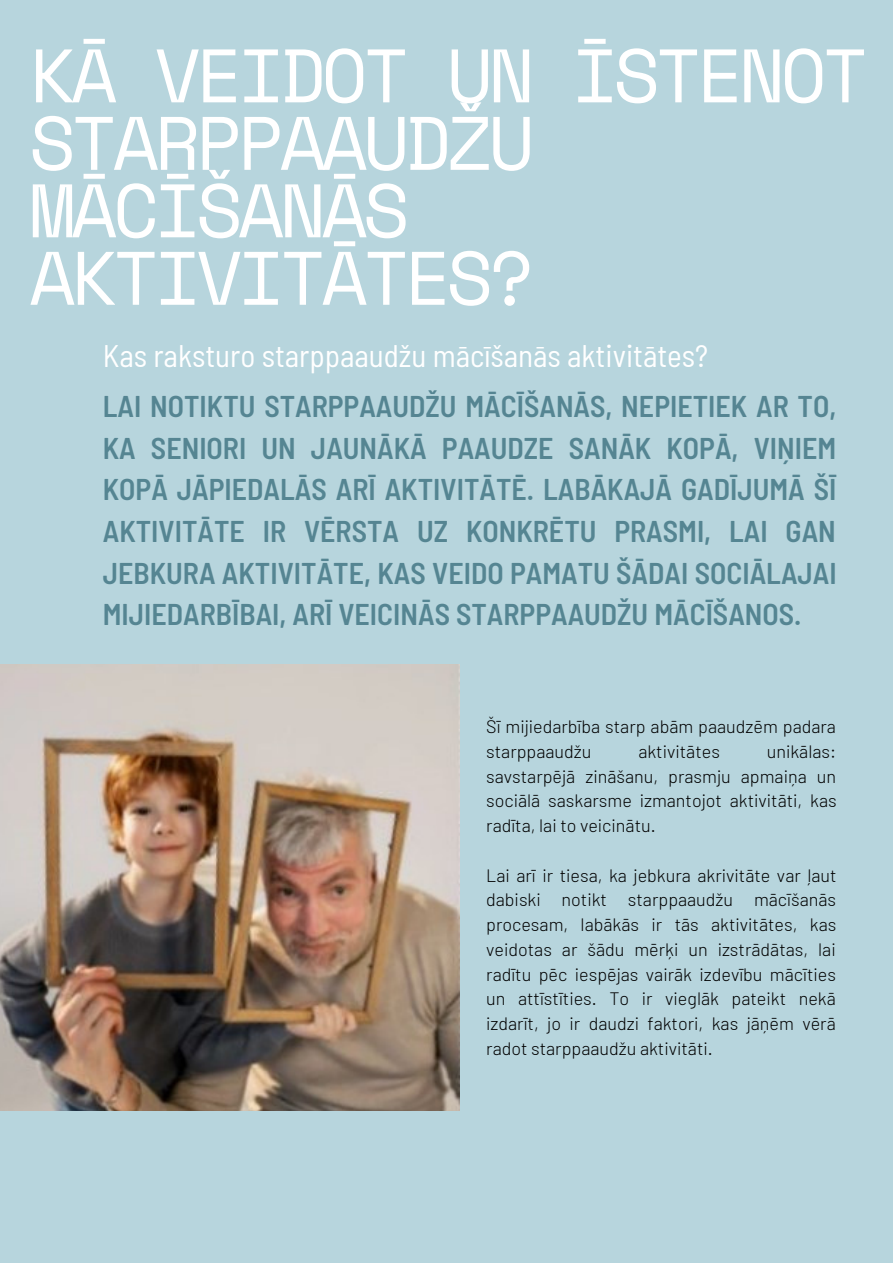
<style>
.page{position:relative;width:893px;height:1264px;background:#fff}
.page>*{position:absolute;margin:0;border:0;box-sizing:border-box;transform-origin:0 0}
.t1{font:75.6px/67.5px "Space Mono";letter-spacing:-.06em;color:#fff}
.t2{font:semi-condensed 31.2px "Barlow";color:#fff}
.t3{font:600 semi-condensed 30px/41.5px "Barlow";color:#558592;text-align:justify}
.t4{font:300 18px/24.8px "Barlow";color:#000;text-align:justify}
</style>
<div class="page">
<div style="left:0;top:0;width:892px;height:1262px;background:#b7d5dd"></div>
<img style="left:0;top:664px;width:459px;height:446px">
<h1 class="t1" style="left:29px;top:40px;width:840px">KĀ VEIDOT UN ĪSTENOT<br>STARPPAAUDŽU<br>MĀCĪŠANĀS<br>AKTIVITĀTES?</h1>
<h2 class="t2" style="left:103px;top:336px;width:607px">Kas raksturo starppaaudžu mācīšanās aktivitātes?</h2>
<p class="t3" style="left:103px;top:384px;width:735px">LAI NOTIKTU STARPPAAUDŽU MĀCĪŠANĀS, NEPIETIEK AR TO, KA SENIORI UN JAUNĀKĀ PAAUDZE SANĀK KOPĀ, VIŅIEM KOPĀ JĀPIEDALĀS ARĪ AKTIVITĀTĒ. LABĀKAJĀ GADĪJUMĀ ŠĪ AKTIVITĀTE IR VĒRSTA UZ KONKRĒTU PRASMI, LAI GAN JEBKURA AKTIVITĀTE, KAS VEIDO PAMATU ŠĀDAI SOCIĀLAJAI MIJIEDARBĪBAI, ARĪ VEICINĀS STARPPAAUDŽU MĀCĪŠANOS.</p>
<p class="t4" style="left:486px;top:713px;width:351px">Šī mijiedarbība starp abām paaudzēm padara starppaaudžu</p>
<p class="t4" style="left:486px;top:738px;width:352px;text-indent:280px">unikālas: savstarpējā zināšanu, prasmju apmaiņa un sociālā saskarsme izmantojot aktivitāti, kas radīta, lai to veicinātu.</p>
<p class="t4" style="left:486px;top:862px;width:352px">Lai arī ir tiesa, ka jebkura akrivitāte var ļaut dabiski notikt starppaaudžu mācīšanās procesam, labākās ir tās aktivitātes, kas veidotas ar šādu mērķi un izstrādātas, lai radītu pēc iespējas vairāk izdevību mācīties un attīstīties. To ir vieglāk pateikt nekā izdarīt, jo ir daudzi faktori, kas jāņēm vērā radot starppaaudžu aktivitāti.</p>
<p class="t4" style="left:638px;top:738px;width:83px">aktivitātes</p>
</div>
